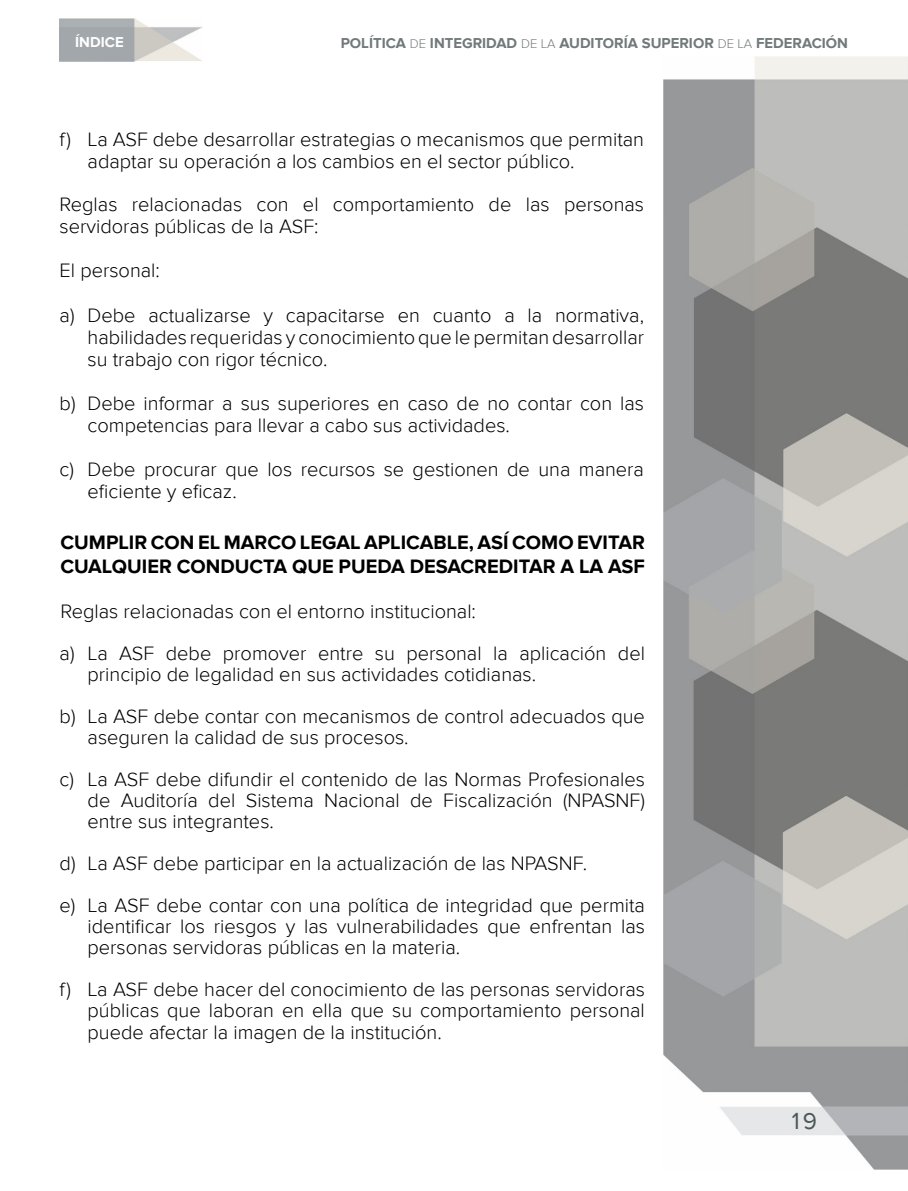
<style>
.page{position:relative;width:908px;height:1191px;background:#fff}
.page>*{position:absolute;margin:0;border:0;box-sizing:border-box;transform-origin:0 0}
.t1{font:24px "Proxima Nova";color:#4d5858}
.t2{font:300 20px/22px "Proxima Nova";color:#000}
.t3{font:700 20px/24px "Proxima Nova";color:#000}
.t4{font:700 14.8px "Proxima Nova";color:#71797a}
.t5{font:700 14.8px "Proxima Nova";color:#fff}
.s1{font-weight:300;font-size:13px}
</style>
<div class="page">
<img style="left:663px;top:57px;width:244px;height:1112px">
<img style="left:60px;top:18px;width:142px;height:43px">
<p class="t5" style="left:75px;top:33px;width:50px">ÍNDICE</p>
<p class="t4" style="left:340px;top:35px;width:508px">POLÍTICA <span class="s1">DE</span> INTEGRIDAD <span class="s1">DE LA</span> AUDITORÍA SUPERIOR <span class="s1">DE LA</span> FEDERACIÓN</p>
<p class="t2" style="left:88px;top:128px;width:557px;text-indent:-28px">f) La ASF debe desarrollar estrategias o mecanismos que permitan adaptar su operación a los cambios en el sector público.</p>
<p class="t2" style="left:60px;top:194px;width:585px">Reglas relacionadas con el comportamiento de las personas servidoras públicas de la ASF:</p>
<p class="t2" style="left:60px;top:260px;width:102px">El personal:</p>
<p class="t2" style="left:88px;top:305px;width:557px;text-align:justify;text-indent:-28px">a) Debe actualizarse y capacitarse en cuanto a la normativa, habilidades requeridas y conocimiento que le permitan desarrollar su trabajo con rigor técnico.</p>
<p class="t2" style="left:88px;top:393px;width:557px;text-indent:-28px">b) Debe informar a sus superiores en caso de no contar con las competencias para llevar a cabo sus actividades.</p>
<p class="t2" style="left:88px;top:459px;width:557px;text-indent:-28px">c) Debe procurar que los recursos se gestionen de una manera eficiente y eficaz.</p>
<p class="t3" style="left:60px;top:531px;width:585px">CUMPLIR CON EL MARCO LEGAL APLICABLE, ASÍ COMO EVITAR<br>CUALQUIER CONDUCTA QUE PUEDA DESACREDITAR A LA ASF</p>
<p class="t2" style="left:60px;top:591px;width:586px;line-height:41px">Reglas relacionadas con el entorno institucional:<br>a) La ASF debe promover entre su personal la aplicación del</p>
<p class="t2" style="left:60px;top:653px;width:586px;line-height:42px;text-indent:28px">principio de legalidad en sus actividades cotidianas.<br>b) La ASF debe contar con mecanismos de control adecuados que</p>
<p class="t2" style="left:60px;top:716px;width:586px;line-height:42px;text-indent:28px">aseguren la calidad de sus procesos.<br>c) La ASF debe difundir el contenido de las Normas Profesionales</p>
<p class="t2" style="left:88px;top:789px;width:558px;line-height:21px">de Auditoría del Sistema Nacional de Fiscalización (NPASNF) entre sus integrantes.</p>
<p class="t2" style="left:60px;top:842px;width:586px;line-height:42px">d) La ASF debe participar en la actualización de las NPASNF.<br>e) La ASF debe contar con una política de integridad que permita</p>
<p class="t2" style="left:87px;top:915px;width:558px;line-height:21px">identificar los riesgos y las vulnerabilidades que enfrentan las personas servidoras públicas en la materia.</p>
<p class="t2" style="left:87px;top:978px;width:558px;line-height:21.4px;text-align:justify;text-indent:-28px">f) La ASF debe hacer del conocimiento de las personas servidoras públicas que laboran en ella que su comportamiento personal puede afectar la imagen de la institución.</p>
<p class="t1" style="left:788px;top:1107px;width:30px">19</p>
</div>
